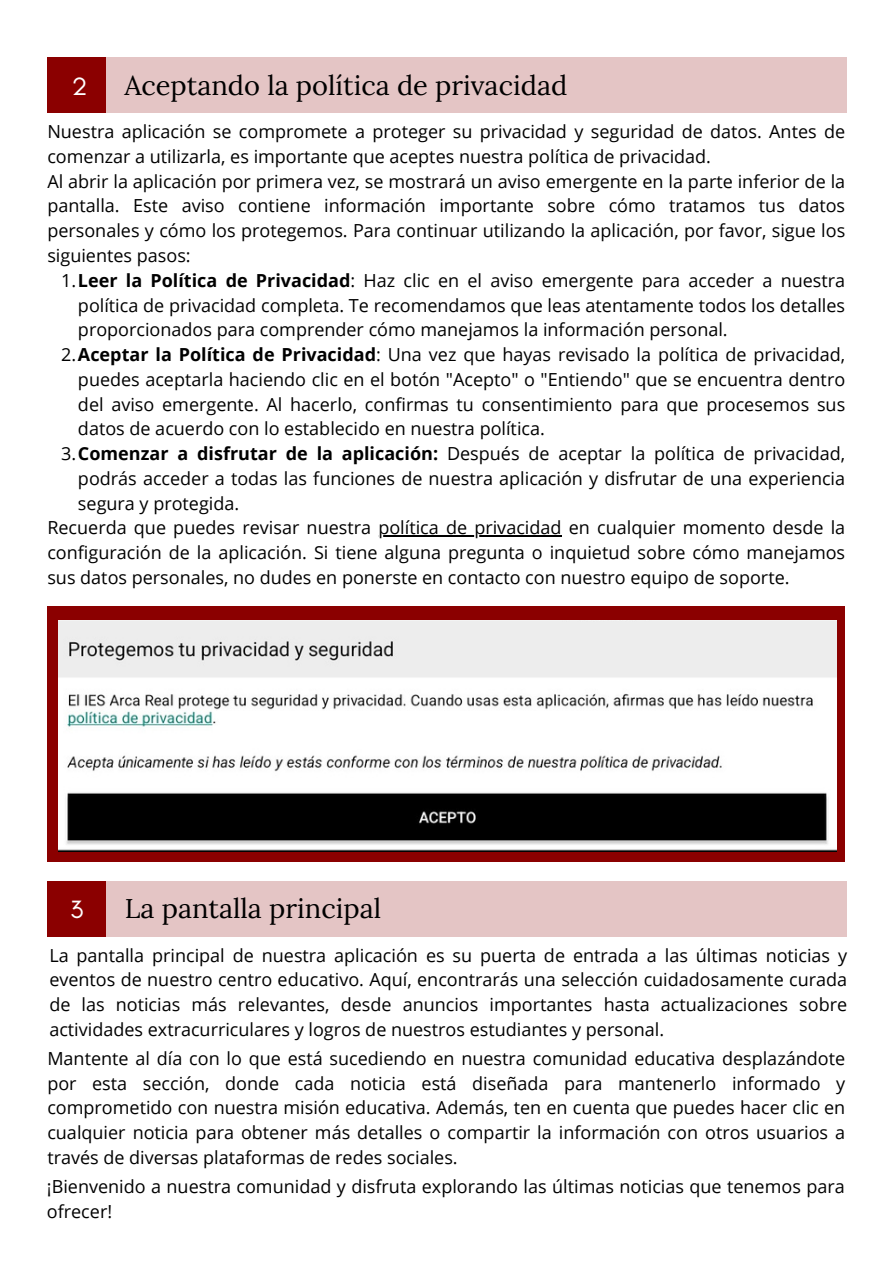
<style>
.page{position:relative;width:894px;height:1264px;background:#fff}
.page>*{position:absolute;margin:0;border:0;box-sizing:border-box;transform-origin:0 0}
.t1{font:27.15px "Lora";color:#000}
.t2{font:25.5px "Glacial Indifference";color:#fff}
.t3{font:18px/24.8px "Open Sans";color:#000}
.s1{font-weight:700}
</style>
<div class="page">
<div style="left:47px;top:58px;width:799px;height:55px;background:#e4c5c5"></div>
<div style="left:47px;top:58px;width:58px;height:55px;background:#8b0000"></div>
<div style="left:47px;top:607px;width:797px;height:255px;background:#8b0000"></div>
<img style="left:58px;top:620px;width:777px;height:231px">
<hr style="left:378px;top:535px;width:183px;height:1px;background:#000">
<div style="left:47px;top:881px;width:800px;height:55px;background:#e4c5c5"></div>
<div style="left:47px;top:881px;width:59px;height:55px;background:#8b0000"></div>
<h2 class="t2" style="left:72px;top:71px;width:17px">2</h2>
<h1 class="t1" style="left:124px;top:67px;width:444px">Aceptando la política de privacidad</h1>
<p class="t3" style="left:47px;top:119px;width:799px">Nuestra aplicación se compromete a proteger su privacidad y seguridad de datos. Antes de comenzar a utilizarla, es importante que aceptes nuestra política de privacidad.<br>Al abrir la aplicación por primera vez, se mostrará un aviso emergente en la parte inferior de la pantalla. Este aviso contiene información importante sobre cómo tratamos tus datos personales y cómo los protegemos. Para continuar utilizando la aplicación, por favor, sigue los siguientes pasos:</p>
<p class="t3" style="left:61px;top:267px;width:785px">1.<span class="s1">Leer la Política de Privacidad</span>: Haz clic en el aviso emergente para acceder a nuestra</p>
<p class="t3" style="left:78px;top:292px;width:768px">política de privacidad completa. Te recomendamos que leas atentamente todos los detalles</p>
<p class="t3" style="left:78px;top:317px;width:651px">proporcionados para comprender cómo manejamos la información personal.</p>
<p class="t3" style="left:61px;top:341px;width:785px">2.<span class="s1">Aceptar la Política de Privacidad</span>: Una vez que hayas revisado la política de privacidad,</p>
<p class="t3" style="left:78px;top:366px;width:768px">puedes aceptarla haciendo clic en el botón "Acepto" o "Entiendo" que se encuentra dentro</p>
<p class="t3" style="left:78px;top:391px;width:768px">del aviso emergente. Al hacerlo, confirmas tu consentimiento para que procesemos sus</p>
<p class="t3" style="left:78px;top:416px;width:468px">datos de acuerdo con lo establecido en nuestra política.</p>
<p class="t3" style="left:61px;top:440px;width:785px">3.<span class="s1">Comenzar a disfrutar de la aplicación:</span> Después de aceptar la política de privacidad,</p>
<p class="t3" style="left:78px;top:465px;width:768px">podrás acceder a todas las funciones de nuestra aplicación y disfrutar de una experiencia</p>
<p class="t3" style="left:78px;top:490px;width:163px">segura y protegida.</p>
<p class="t3" style="left:47px;top:515px;width:799px">Recuerda que puedes revisar nuestra política de privacidad en cualquier momento desde la</p>
<p class="t3" style="left:47px;top:539px;width:799px">configuración de la aplicación. Si tiene alguna pregunta o inquietud sobre cómo manejamos</p>
<p class="t3" style="left:47px;top:564px;width:743px">sus datos personales, no dudes en ponerste en contacto con nuestro equipo de soporte.</p>
<h2 class="t2" style="left:70px;top:894px;width:15px">3</h2>
<h1 class="t1" style="left:125px;top:891px;width:258px">La pantalla principal</h1>
<p class="t3" style="left:49px;top:942px;width:799px;text-align:justify">La pantalla principal de nuestra aplicación es su puerta de entrada a las últimas noticias y eventos de nuestro centro educativo. Aquí, encontrarás una selección cuidadosamente curada de las noticias más relevantes, desde anuncios importantes hasta actualizaciones sobre actividades extracurriculares y logros de nuestros estudiantes y personal.</p>
<p class="t3" style="left:47px;top:1045px;width:799px;text-align:justify">Mantente al día con lo que está sucediendo en nuestra comunidad educativa desplazándote por esta sección, donde cada noticia está diseñada para mantenerlo informado y comprometido con nuestra misión educativa. Además, ten en cuenta que puedes hacer clic en cualquier noticia para obtener más detalles o compartir la información con otros usuarios a través de diversas plataformas de redes sociales.</p>
<p class="t3" style="left:47px;top:1173px;width:799px">¡Bienvenido a nuestra comunidad y disfruta explorando las últimas noticias que tenemos para ofrecer!</p>
</div>
